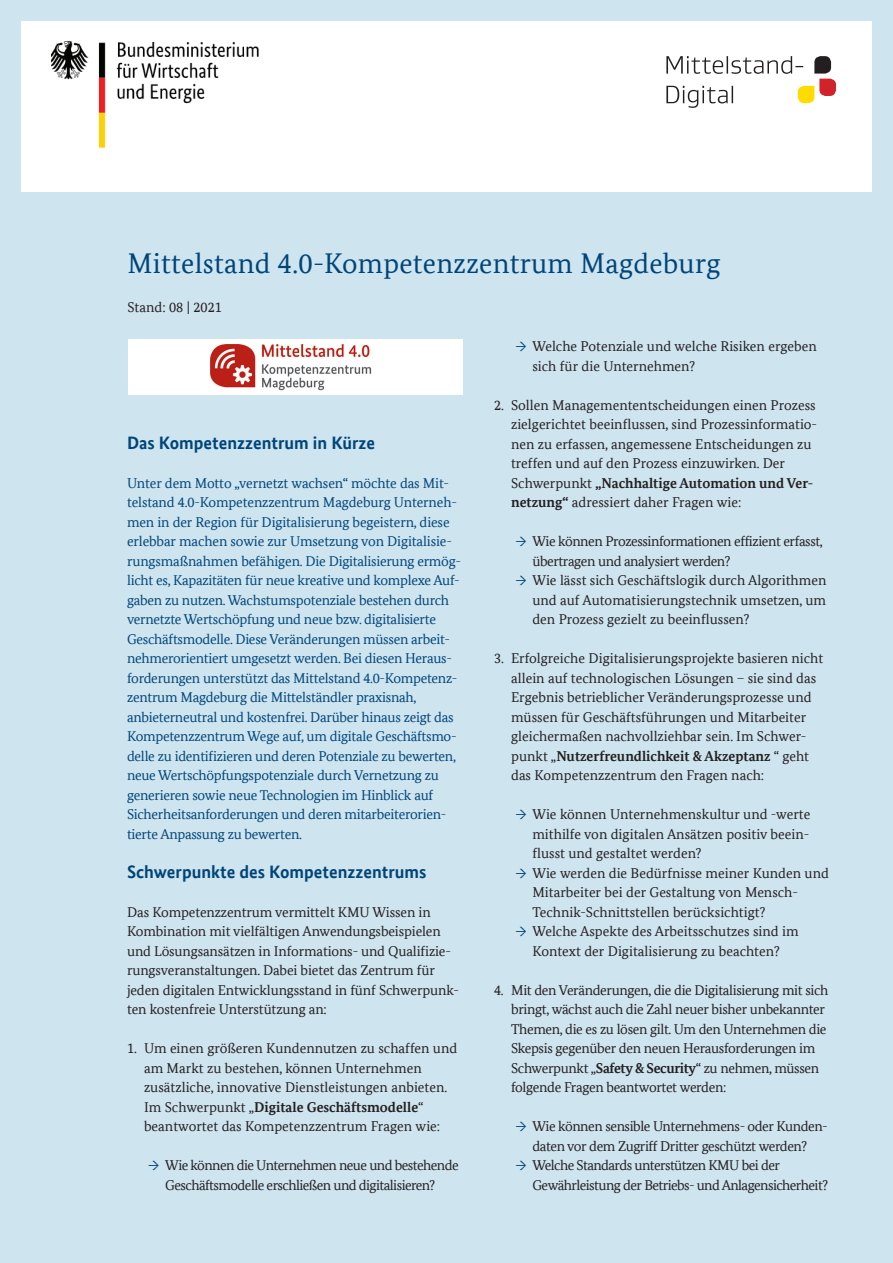
<style>
.page{position:relative;width:893px;height:1263px;background:#cee4ef}
.page>*{position:absolute;margin:0;border:0;box-sizing:border-box;transform-origin:0 0}
.t1{font:28.5px "Bundes Serif Office";letter-spacing:.01em;color:#004578}
.t2{font:700 18px "Bundes Sans Office";color:#004578}
.t3{font:14.25px/19.5px "Bundes Serif Office";color:#231f20}
.t4{font:14.25px/19.5px "Bundes Serif Office";letter-spacing:-.02em;color:#004578}
.t5{font:14.25px/19.5px "Bundes Serif Office";letter-spacing:-.025em;color:#231f20}
.t6{font:14.25px/19.5px "Bundes Serif Office";letter-spacing:-.04em;color:#231f20}
.s1{font-weight:700}
</style>
<div class="page">
<div style="left:21px;top:21px;width:851px;height:170px;background:#fff"></div>
<img style="left:51px;top:40px;width:208px;height:108px">
<svg style="left:666px;top:56px;width:170px;height:52px"></svg>
<div style="left:128px;top:339px;width:335px;height:56px;background:#fff"></div>
<img style="left:210px;top:344px;width:162px;height:47px">
<h1 class="t1" style="left:128px;top:247px;width:594px">Mittelstand 4.0-Kompetenzzentrum Magdeburg</h1>
<p class="t3" style="left:128px;top:297px;width:96px">Stand: 08 | 2021</p>
<p class="t2" style="left:127px;top:432px;width:250px">Das Kompetenzzentrum in Kürze</p>
<p class="t4" style="left:127px;top:473px;width:335px">Unter dem Motto „vernetzt wachsen“ möchte das Mit&shy;telstand 4.0-Kompetenzzentrum Magdeburg Unterneh&shy;men in der Region für Digitalisierung begeistern, diese erlebbar machen sowie zur Umsetzung von Digitalisie&shy;rungsmaßnahmen befähigen. Die Digitalisierung ermög&shy;licht es, Kapazitäten für neue kreative und komplexe Auf&shy;gaben zu nutzen. Wachstumspotenziale bestehen durch vernetzte Wertschöpfung und neue bzw. digitalisierte Geschäftsmodelle. Diese Veränderungen müssen arbeit&shy;nehmerorientiert umgesetzt werden. Bei diesen Heraus&shy;forderungen unterstützt das Mittelstand 4.0-Kompetenz&shy;zentrum Magdeburg die Mittelständler praxisnah, anbieterneutral und kostenfrei. Darüber hinaus zeigt das Kompetenzzentrum Wege auf, um digitale Geschäftsmo&shy;delle zu identifizieren und deren Potenziale zu bewerten, neue Wertschöpfungspotenziale durch Vernetzung zu generieren sowie neue Technologien im Hinblick auf Sicherheitsanforderungen und deren mitarbeiterorien&shy;tierte Anpassung zu bewerten.</p>
<p class="t2" style="left:127px;top:861px;width:301px">Schwerpunkte des Kompetenzzentrums</p>
<p class="t3" style="left:127px;top:902px;width:333px">Das Kompetenzzentrum vermittelt KMU Wissen in Kombination mit vielfältigen Anwendungsbeispielen und Lösungsansätzen in Informations- und Qualifizie&shy;rungsveranstaltungen. Dabei bietet das Zentrum für jeden digitalen Entwicklungsstand in fünf Schwerpunk&shy;ten kostenfreie Unterstützung an:</p>
<p class="t3" style="left:144px;top:1038px;width:315px;text-indent:-17px">1. Um einen größeren Kundennutzen zu schaffen und am Markt zu bestehen, können Unternehmen zusätzliche, innovative Dienstleistungen anbieten.<br>Im Schwerpunkt „<span class="s1">Digitale Geschäftsmodelle</span>“ beantwortet das Kompetenzzentrum Fragen wie:</p>
<p class="t6" style="left:165px;top:1155px;width:295px">Wie können die Unternehmen neue und bestehende<br>Geschäftsmodelle erschließen und digitalisieren?</p>
<p class="t3" style="left:532px;top:336px;width:286px">Welche Potenziale und welche Risiken ergeben sich für die Unternehmen?</p>
<p class="t3" style="left:511px;top:395px;width:308px;text-indent:-17px">2. Sollen Managemententscheidungen einen Prozess zielgerichtet beeinflussen, sind Prozessinformatio&shy;nen zu erfassen, angemessene Entscheidungen zu treffen und auf den Prozess einzuwirken. Der Schwerpunkt <span class="s1">„Nachhaltige Automation und Ver&shy;netzung“</span> adressiert daher Fragen wie:</p>
<p class="t3" style="left:532px;top:531px;width:295px">Wie können Prozessinformationen effizient erfasst, übertragen und analysiert werden?<br>Wie lässt sich Geschäftslogik durch Algorithmen und auf Automatisierungstechnik umsetzen, um den Prozess gezielt zu beeinflussen?</p>
<p class="t3" style="left:511px;top:648px;width:314px;text-indent:-17px">3. Erfolgreiche Digitalisierungsprojekte basieren nicht allein auf technologischen Lösungen – sie sind das Ergebnis betrieblicher Veränderungsprozesse und müssen für Geschäftsführungen und Mitarbeiter gleichermaßen nachvollziehbar sein. Im Schwer&shy;punkt „<span class="s1">Nutzerfreundlichkeit &amp; Akzeptanz</span> “ geht das Kompetenzzentrum den Fragen nach:</p>
<p class="t3" style="left:532px;top:804px;width:298px">Wie können Unternehmenskultur und -werte mithilfe von digitalen Ansätzen positiv beein&shy;flusst und gestaltet werden?<br>Wie werden die Bedürfnisse meiner Kunden und Mitarbeiter bei der Gestaltung von Mensch-Technik-Schnittstellen berücksichtigt?<br>Welche Aspekte des Arbeitsschutzes sind im Kontext der Digitalisierung zu beachten?</p>
<p class="t5" style="left:511px;top:980px;width:319px;text-indent:-17px">4. Mit den Veränderungen, die die Digitalisierung mit sich bringt, wächst auch die Zahl neuer bisher unbekannter Themen, die es zu lösen gilt. Um den Unternehmen die Skepsis gegenüber den neuen Herausforderungen im Schwerpunkt „<span class="s1">Safety &amp; Security</span>“ zu nehmen, müssen folgende Fragen beantwortet werden:</p>
<p class="t6" style="left:532px;top:1116px;width:297px">Wie können sensible Unternehmens- oder Kunden&shy;daten vor dem Zugriff Dritter geschützt werden?<br>Welche Standards unterstützen KMU bei der Gewährleistung der Betriebs- und Anlagensicherheit?</p>
</div>
